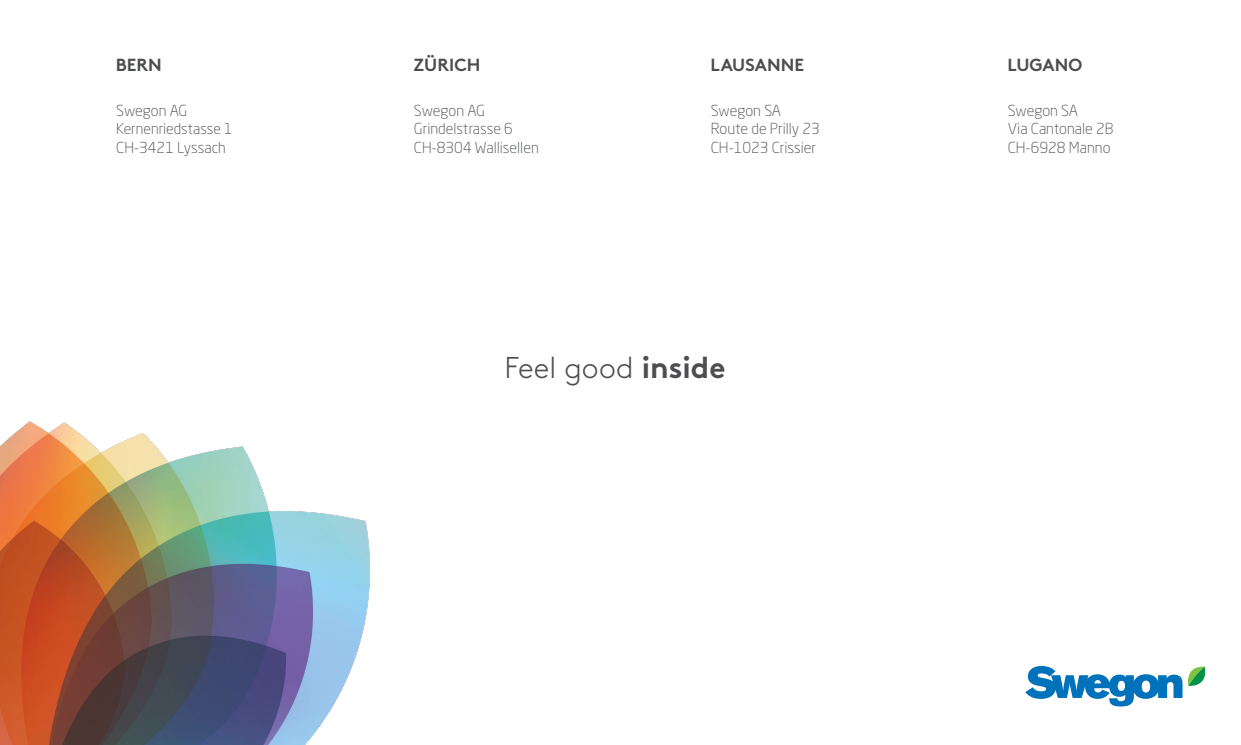
<style>
.page{position:relative;width:1241px;height:745px;background:#fff}
.page>*{position:absolute;margin:0;border:0;box-sizing:border-box;transform-origin:0 0}
.t1{font:300 30px "Swegon Brown";color:#4e4d50}
.Fliesstext{font:700 17.5px "Swegon Brown";color:#4d4d4f}
.Fliesstext-2{font:700 17.5px "Swegon Brown";color:#4b4c4d}
.Fliesstext-3{font:300 15px "Neo Sans Std";color:#4d4e4f}
.Fliesstext-4{font:300 15px "Neo Sans Std";color:#4b4c4d}
.Fliesstext-5{font:300 14.75px "Neo Sans Std";color:#4b4c4d}
.s1{color:#4e4d50}
.s2{font-weight:700}
</style>
<div class="page">
<img style="left:0;top:421px;width:370px;height:323px">
<svg style="left:1025px;top:666px;width:181px;height:40px"></svg>
<p class="Fliesstext-2" style="left:116px;top:51px;width:47px">BERN</p>
<p class="Fliesstext" style="left:413px;top:51px;width:68px">ZÜRICH</p>
<p class="Fliesstext" style="left:710px;top:51px;width:95px">LAUSANNE</p>
<p class="Fliesstext" style="left:1007px;top:51px;width:76px">LUGANO</p>
<p class="Fliesstext-4" style="left:116px;top:102px;width:73px">Swegon AG</p>
<p class="Fliesstext-5" style="left:116px;top:120px;width:118px">Kernenrie<span class="s1">dst</span>asse 1</p>
<p class="Fliesstext-4" style="left:116px;top:138px;width:111px">CH-3421 Lyssach</p>
<p class="Fliesstext-3" style="left:414px;top:102px;width:73px">Swegon AG</p>
<p class="Fliesstext-3" style="left:414px;top:120px;width:100px">Grindelstrasse 6</p>
<p class="Fliesstext-3" style="left:414px;top:138px;width:126px">CH-8304 Wallisellen</p>
<p class="Fliesstext-3" style="left:710px;top:102px;width:72px">Swegon SA</p>
<p class="Fliesstext-3" style="left:710px;top:120px;width:110px">Route de Prilly 23</p>
<p class="Fliesstext-3" style="left:710px;top:138px;width:107px">CH-1023 Crissier</p>
<p class="Fliesstext-3" style="left:1007px;top:102px;width:72px">Swegon SA</p>
<p class="Fliesstext-3" style="left:1007px;top:120px;width:107px">Via Cantonale 2B</p>
<p class="Fliesstext-3" style="left:1007px;top:138px;width:104px">CH-6928 Manno</p>
<p class="t1" style="left:504px;top:345px;width:222px">Feel good <span class="s2">inside</span></p>
</div>
